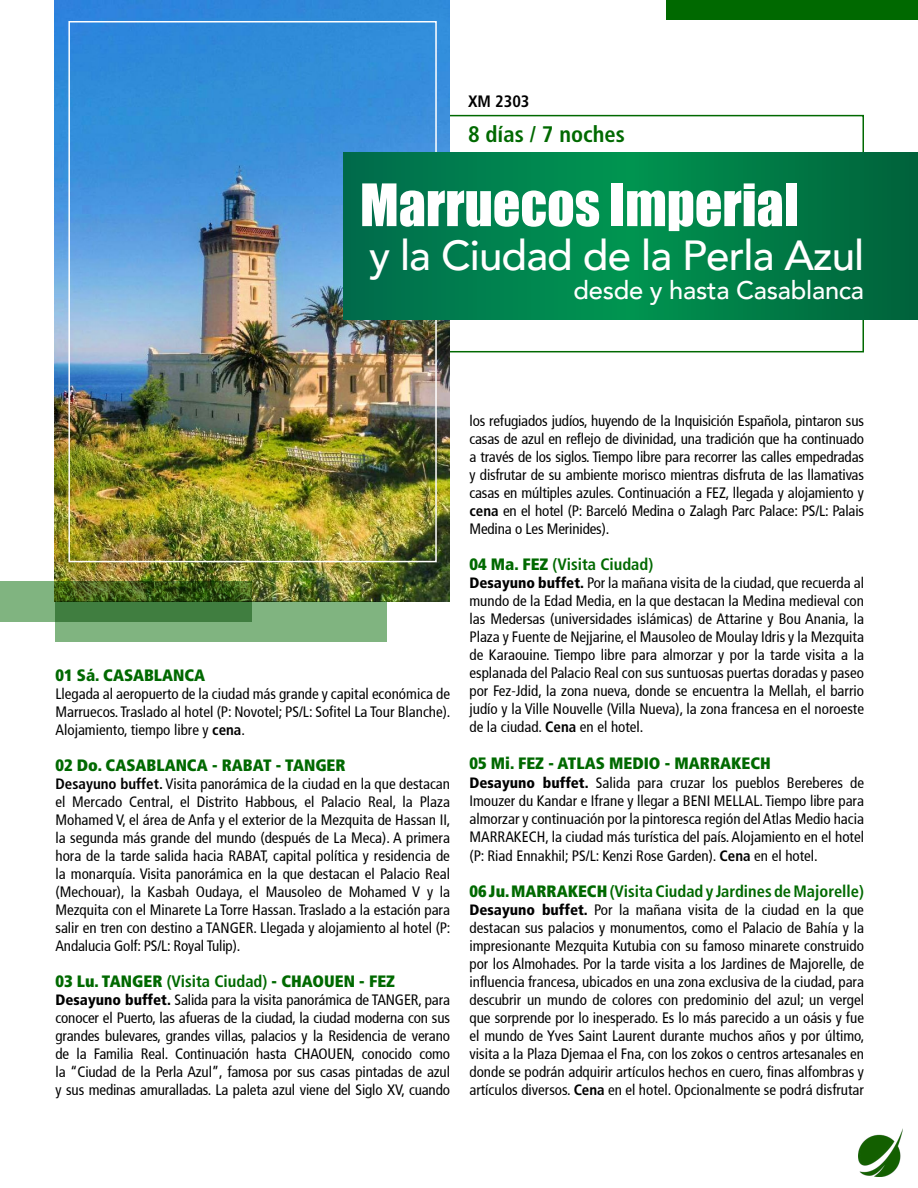
<style>
.page{position:relative;width:918px;height:1188px;background:#fff}
.page>*{position:absolute;margin:0;border:0;box-sizing:border-box;transform-origin:0 0}
.t1{font:54px "Impact";color:#fff}
.t2{font:500 42px "Avenir";letter-spacing:-.02em;color:#fff}
.t3{font:500 25.5px "Avenir";letter-spacing:-.01em;color:#fff}
.t4{font:700 condensed 22.5px "Frutiger";color:#006900}
.t5{font:900 condensed 16.5px "Frutiger";color:#006900}
.t6{font:700 condensed 16.5px "Frutiger";color:#006900}
.t7{font:700 condensed 16.5px "Frutiger";color:#000}
.t8{font:condensed 15px/18px "Frutiger";color:#000;text-align:justify}
.s1{font-weight:700}
.s2{font-weight:900}
</style>
<div class="page">
<img style="left:55px;top:0;width:395px;height:602px">
<svg style="left:0;top:582px;width:252px;height:40px;background:#547a3c"></svg>
<svg style="left:55px;top:602px;width:332px;height:40px;background:#6da36d"></svg>
<img style="left:858px;top:1128px;width:45px;height:49px">
<div style="left:666px;top:0;width:252px;height:20px;background:#006900"></div>
<div style="left:68px;top:21px;width:369px;height:541px;border:2px solid #fff"></div>
<svg style="left:344px;top:153px;width:574px;height:167px;background:#007d49"></svg>
<p class="t7" style="left:468px;top:92px;width:63px">XM 2303</p>
<h3 class="t4" style="left:468px;top:121px;width:158px">8 días / 7 noches</h3>
<h1 class="t1" style="left:360px;top:163px;width:440px">Marruecos Imperial</h1>
<h2 class="t2" style="left:369px;top:219px;width:497px">y la Ciudad de la Perla Azul</h2>
<h3 class="t3" style="left:573px;top:268px;width:292px">desde y hasta Casablanca</h3>
<p class="t5" style="left:56px;top:665px;width:151px">01 Sá. CASABLANCA</p>
<p class="t8" style="left:56px;top:685px;width:397px">Llegada al aeropuerto de la ciudad más grande y capital económica de Marruecos. Traslado al hotel (P: Novotel; PS/L: Sofitel La Tour Blanche).<br>Alojamiento, tiempo libre y <span class="s1">cena</span>.</p>
<p class="t5" style="left:56px;top:755px;width:292px">02 Do. CASABLANCA - RABAT - TANGER</p>
<p class="t8" style="left:56px;top:775px;width:397px"><span class="s1">Desayuno buffet.</span> Visita panorámica de la ciudad en la que destacan el Mercado Central, el Distrito Habbous, el Palacio Real, la Plaza Mohamed V, el área de Anfa y el exterior de la Mezquita de Hassan II, la segunda más grande del mundo (después de La Meca). A primera hora de la tarde salida hacia RABAT, capital política y residencia de la monarquía. Visita panorámica en la que destacan el Palacio Real (Mechouar), la Kasbah Oudaya, el Mausoleo de Mohamed V y la Mezquita con el Minarete La Torre Hassan. Traslado a la estación para salir en tren con destino a TANGER. Llegada y alojamiento al hotel (P:<br>Andalucia Golf: PS/L: Royal Tulip).</p>
<p class="t5" style="left:56px;top:971px;width:341px">03 Lu. TANGER <span class="s1">(Visita Ciudad)</span> - CHAOUEN - FEZ</p>
<p class="t8" style="left:56px;top:991px;width:396px"><span class="s2">Desayuno buffet.</span> Salida para la visita panorámica de TANGER, para conocer el Puerto, las afueras de la ciudad, la ciudad moderna con sus grandes bulevares, grandes villas, palacios y la Residencia de verano de la Familia Real. Continuación hasta CHAOUEN, conocido como la “Ciudad de la Perla Azul”, famosa por sus casas pintadas de azul y sus medinas amuralladas. La paleta azul viene del Siglo XV, cuando</p>
<p class="t8" style="left:470px;top:412px;width:396px">los refugiados judíos, huyendo de la Inquisición Española, pintaron sus casas de azul en reflejo de divinidad, una tradición que ha continuado a través de los siglos. Tiempo libre para recorrer las calles empedradas y disfrutar de su ambiente morisco mientras disfruta de las llamativas casas en múltiples azules. Continuación a FEZ, llegada y alojamiento y <span class="s1">cena</span> en el hotel (P: Barceló Medina o Zalagh Parc Palace: PS/L: Palais Medina o Les Merinides).</p>
<p class="t6" style="left:470px;top:555px;width:185px"><span class="s2">04 Ma. FEZ</span> (Visita Ciudad)</p>
<p class="t8" style="left:470px;top:574px;width:396px"><span class="s2">Desayuno buffet.</span> Por la mañana visita de la ciudad, que recuerda al mundo de la Edad Media, en la que destacan la Medina medieval con las Medersas (universidades islámicas) de Attarine y Bou Anania, la Plaza y Fuente de Nejjarine, el Mausoleo de Moulay Idris y la Mezquita de Karaouine. Tiempo libre para almorzar y por la tarde visita a la esplanada del Palacio Real con sus suntuosas puertas doradas y paseo por Fez-Jdid, la zona nueva, donde se encuentra la Mellah, el barrio judío y la Ville Nouvelle (Villa Nueva), la zona francesa en el noroeste de la ciudad. <span class="s1">Cena</span> en el hotel.</p>
<p class="t5" style="left:470px;top:753px;width:303px">05 Mi. FEZ - ATLAS MEDIO - MARRAKECH</p>
<p class="t8" style="left:470px;top:773px;width:396px"><span class="s2">Desayuno buffet.</span> Salida para cruzar los pueblos Bereberes de Imouzer du Kandar e Ifrane y llegar a BENI MELLAL. Tiempo libre para almorzar y continuación por la pintoresca región del Atlas Medio hacia MARRAKECH, la ciudad más turística del país. Alojamiento en el hotel (P: Riad Ennakhil; PS/L: Kenzi Rose Garden). <span class="s1">Cena</span> en el hotel.</p>
<p class="t6" style="left:470px;top:882px;width:396px"><span class="s2">06 Ju. MARRAKECH</span> (Visita Ciudad y Jardines de Majorelle)</p>
<p class="t8" style="left:470px;top:901px;width:397px"><span class="s2">Desayuno buffet.</span> Por la mañana visita de la ciudad en la que destacan sus palacios y monumentos, como el Palacio de Bahía y la impresionante Mezquita Kutubia con su famoso minarete construido por los Almohades. Por la tarde visita a los Jardines de Majorelle, de influencia francesa, ubicados en una zona exclusiva de la ciudad, para descubrir un mundo de colores con predominio del azul; un vergel que sorprende por lo inesperado. Es lo más parecido a un oásis y fue el mundo de Yves Saint Laurent durante muchos años y por último, visita a la Plaza Djemaa el Fna, con los zokos o centros artesanales en donde se podrán adquirir artículos hechos en cuero, finas alfombras y artículos diversos. <span class="s1">Cena</span> en el hotel. Opcionalmente se podrá disfrutar</p>
</div>
